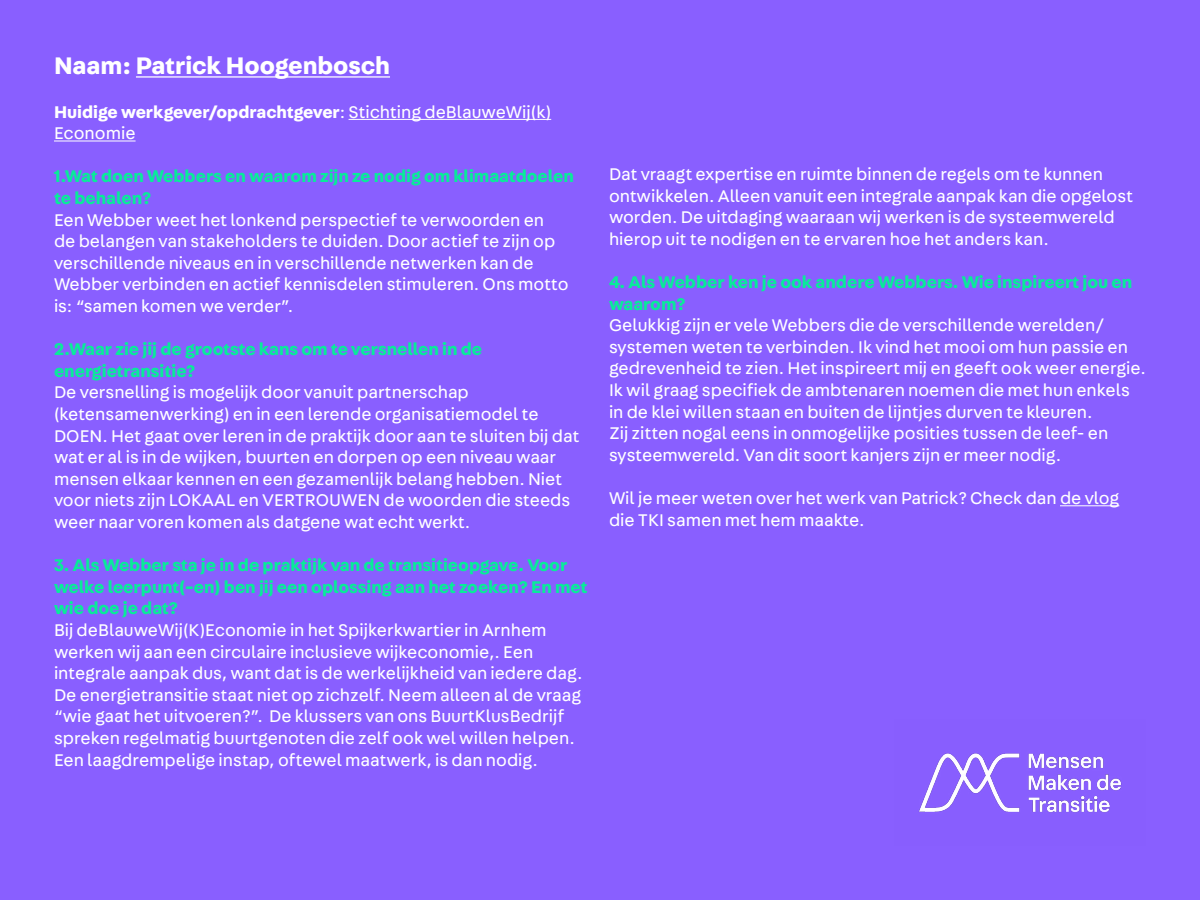
<style>
.page{position:relative;width:1200px;height:900px;background:#895fff}
.page>*{position:absolute;margin:0;border:0;box-sizing:border-box;transform-origin:0 0}
.t1{font:700 25.5px "Fabriga";color:#fff}
.t2{font:18px/21.6px "Fabriga";color:#fff}
.t3{font:700 18px/21.6px "Fabriga";color:#08ec99}
.s1{font-weight:700}
</style>
<div class="page">
<hr style="left:136px;top:76px;width:254px;height:2px;background:#fff">
<hr style="left:349px;top:119px;width:202px;height:1px;background:#fff">
<hr style="left:54px;top:141px;width:82px;height:1px;background:#fff">
<hr style="left:1060px;top:505px;width:59px;height:1px;background:#fff">
<img style="left:918px;top:753px;width:204px;height:60px">
<h1 class="t1" style="left:54px;top:49px;width:338px">Naam: Patrick Hoogenbosch</h1>
<p class="t2" style="left:54px;top:100px;width:499px"><span class="s1">Huidige werkgever/opdrachtgever</span>: Stichting deBlauweWij(k)<br>Economie</p>
<p class="t3" style="left:54px;top:165px;width:522px">1.Wat doen Webbers en waarom zijn ze nodig om klimaatdoelen te behalen?</p>
<p class="t2" style="left:54px;top:208px;width:516px">Een Webber weet het lonkend perspectief te verwoorden en de belangen van stakeholders te duiden. Door actief te zijn op verschillende niveaus en in verschillende netwerken kan de Webber verbinden en actief kennisdelen stimuleren. Ons motto is: “samen komen we verder”.</p>
<p class="t3" style="left:54px;top:338px;width:430px">2.Waar zie jij de grootste kans om te versnellen in de energietransitie?</p>
<p class="t2" style="left:54px;top:381px;width:527px">De versnelling is mogelijk door vanuit partnerschap (ketensamenwerking) en in een lerende organisatiemodel te DOEN. Het gaat over leren in de praktijk door aan te sluiten bij dat wat er al is in de wijken, buurten en dorpen op een niveau waar mensen elkaar kennen en een gezamenlijk belang hebben. Niet voor niets zijn LOKAAL en VERTROUWEN de woorden die steeds weer naar voren komen als datgene wat echt werkt.</p>
<p class="t3" style="left:54px;top:554px;width:535px">3. Als Webber sta je in de praktijk van de transitieopgave. Voor welke leerpunt(-en) ben jij een oplossing aan het zoeken? En met wie doe je dat?</p>
<p class="t2" style="left:54px;top:619px;width:530px">Bij deBlauweWij(K)Economie in het Spijkerkwartier in Arnhem werken wij aan een circulaire inclusieve wijkeconomie,. Een integrale aanpak dus, want dat is de werkelijkheid van iedere dag.<br>De energietransitie staat niet op zichzelf. Neem alleen al de vraag “wie gaat het uitvoeren?”. De klussers van ons BuurtKlusBedrijf spreken regelmatig buurtgenoten die zelf ook wel willen helpen.<br>Een laagdrempelige instap, oftewel maatwerk, is dan nodig.</p>
<p class="t2" style="left:609px;top:163px;width:526px">Dat vraagt expertise en ruimte binnen de regels om te kunnen ontwikkelen. Alleen vanuit een integrale aanpak kan die opgelost worden. De uitdaging waaraan wij werken is de systeemwereld hierop uit te nodigen en te ervaren hoe het anders kan.</p>
<p class="t3" style="left:609px;top:271px;width:525px">4. Als Webber ken je ook andere Webbers. Wie inspireert jou en waarom?</p>
<p class="t2" style="left:609px;top:314px;width:538px">Gelukkig zijn er vele Webbers die de verschillende werelden/ systemen weten te verbinden. Ik vind het mooi om hun passie en gedrevenheid te zien. Het inspireert mij en geeft ook weer energie.<br>Ik wil graag specifiek de ambtenaren noemen die met hun enkels in de klei willen staan en buiten de lijntjes durven te kleuren.<br>Zij zitten nogal eens in onmogelijke posities tussen de leef- en systeemwereld. Van dit soort kanjers zijn er meer nodig.</p>
<p class="t2" style="left:609px;top:487px;width:512px">Wil je meer weten over het werk van Patrick? Check dan de vlog die TKI samen met hem maakte.</p>
</div>
